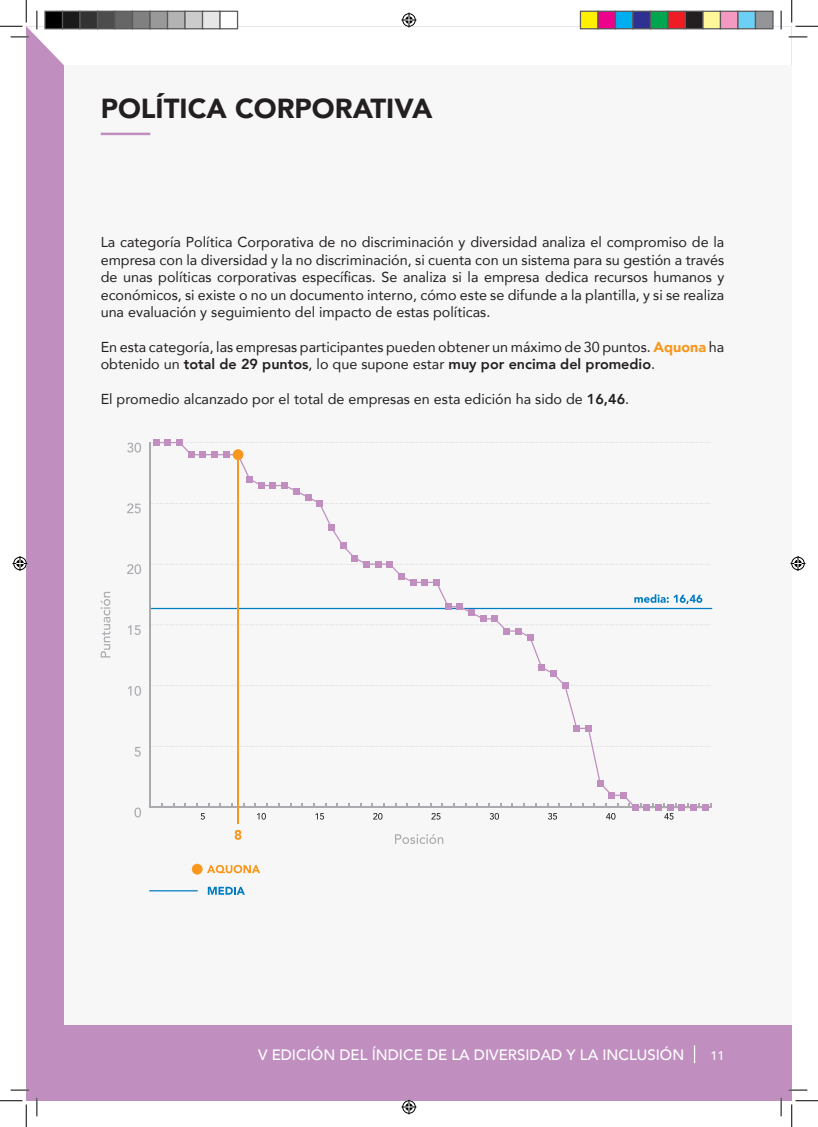
<style>
.page{position:relative;width:818px;height:1127px;background:#fff}
.page>*{position:absolute;margin:0;border:0;box-sizing:border-box;transform-origin:0 0}
.t1{font:900 27.5px "Avenir";color:#231f20}
.t2{font:500 15px "Avenir";color:#fff}
.t3{font:14.38px/17.4px "Avenir";color:#231f20;text-align:justify}
.t4{font:500 12.5px "Avenir";color:#fff}
.s1{font-weight:900;color:#f7971d}
.s2{font-weight:800}
</style>
<div class="page">
<div style="left:26px;top:26px;width:766px;height:1074px;background:#c08fc0"></div>
<div style="left:27px;top:26px;width:765px;height:39px;background:#fff"></div>
<div style="left:64px;top:65px;width:728px;height:959px;background:#f7f7f8"></div>
<hr style="left:149px;top:607px;width:563px;height:2px;background:#007cc2">
<svg style="left:156px;top:443px;width:549px;height:359px"></svg>
<svg style="left:208px;top:886px;width:37px;height:8px"></svg>
<svg style="left:634px;top:594px;width:68px;height:10px"></svg>
<hr style="left:149px;top:889px;width:49px;height:2px;background:#007cc2">
<svg style="left:192px;top:863px;width:68px;height:11px"></svg>
<svg style="left:395px;top:834px;width:48px;height:9px"></svg>
<svg style="left:101px;top:591px;width:9px;height:66px"></svg>
<svg style="left:134px;top:807px;width:7px;height:10px"></svg>
<svg style="left:134px;top:747px;width:7px;height:9px"></svg>
<svg style="left:128px;top:686px;width:13px;height:9px"></svg>
<svg style="left:128px;top:625px;width:13px;height:10px"></svg>
<svg style="left:127px;top:564px;width:14px;height:10px"></svg>
<svg style="left:127px;top:503px;width:14px;height:10px"></svg>
<svg style="left:127px;top:442px;width:14px;height:10px"></svg>
<hr style="left:150px;top:442px;width:1px;height:365px;background:#aaabaf">
<svg style="left:151px;top:746px;width:560px;height:1px"></svg>
<svg style="left:151px;top:685px;width:560px;height:1px"></svg>
<svg style="left:151px;top:624px;width:557px;height:1px"></svg>
<svg style="left:151px;top:563px;width:560px;height:2px"></svg>
<svg style="left:151px;top:503px;width:560px;height:1px"></svg>
<svg style="left:151px;top:442px;width:560px;height:1px"></svg>
<div style="left:153px;top:439px;width:6px;height:7px;background:#c08fc0"></div>
<div style="left:164px;top:439px;width:7px;height:7px;background:#c08fc0"></div>
<div style="left:176px;top:439px;width:7px;height:7px;background:#c08fc0"></div>
<div style="left:188px;top:451px;width:7px;height:7px;background:#c08fc0"></div>
<div style="left:199px;top:451px;width:7px;height:7px;background:#c08fc0"></div>
<div style="left:211px;top:451px;width:7px;height:7px;background:#c08fc0"></div>
<div style="left:223px;top:451px;width:7px;height:7px;background:#c08fc0"></div>
<div style="left:246px;top:475px;width:7px;height:7px;background:#c08fc0"></div>
<div style="left:258px;top:481px;width:7px;height:7px;background:#c08fc0"></div>
<div style="left:270px;top:481px;width:6px;height:7px;background:#c08fc0"></div>
<div style="left:281px;top:481px;width:7px;height:7px;background:#c08fc0"></div>
<div style="left:293px;top:487px;width:7px;height:7px;background:#c08fc0"></div>
<div style="left:305px;top:493px;width:6px;height:7px;background:#c08fc0"></div>
<div style="left:316px;top:500px;width:7px;height:6px;background:#c08fc0"></div>
<div style="left:328px;top:524px;width:7px;height:7px;background:#c08fc0"></div>
<div style="left:340px;top:542px;width:6px;height:7px;background:#c08fc0"></div>
<div style="left:351px;top:554px;width:7px;height:7px;background:#c08fc0"></div>
<div style="left:363px;top:560px;width:7px;height:7px;background:#c08fc0"></div>
<div style="left:375px;top:560px;width:6px;height:7px;background:#c08fc0"></div>
<div style="left:386px;top:560px;width:7px;height:7px;background:#c08fc0"></div>
<div style="left:398px;top:572px;width:7px;height:7px;background:#c08fc0"></div>
<svg style="left:410px;top:579px;width:6px;height:6px"></svg>
<div style="left:421px;top:579px;width:7px;height:6px;background:#c08fc0"></div>
<div style="left:433px;top:579px;width:7px;height:6px;background:#c08fc0"></div>
<div style="left:445px;top:603px;width:7px;height:7px;background:#c08fc0"></div>
<div style="left:456px;top:603px;width:7px;height:7px;background:#c08fc0"></div>
<div style="left:468px;top:609px;width:7px;height:7px;background:#c08fc0"></div>
<div style="left:480px;top:615px;width:7px;height:7px;background:#c08fc0"></div>
<div style="left:492px;top:615px;width:6px;height:7px;background:#c08fc0"></div>
<div style="left:503px;top:627px;width:7px;height:7px;background:#c08fc0"></div>
<div style="left:515px;top:627px;width:7px;height:7px;background:#c08fc0"></div>
<div style="left:527px;top:633px;width:6px;height:7px;background:#c08fc0"></div>
<div style="left:538px;top:664px;width:7px;height:6px;background:#c08fc0"></div>
<div style="left:550px;top:670px;width:7px;height:6px;background:#c08fc0"></div>
<div style="left:562px;top:682px;width:6px;height:7px;background:#c08fc0"></div>
<div style="left:573px;top:724px;width:7px;height:7px;background:#c08fc0"></div>
<div style="left:585px;top:724px;width:7px;height:7px;background:#c08fc0"></div>
<div style="left:597px;top:779px;width:6px;height:7px;background:#c08fc0"></div>
<div style="left:608px;top:791px;width:7px;height:7px;background:#c08fc0"></div>
<div style="left:620px;top:791px;width:7px;height:7px;background:#c08fc0"></div>
<svg style="left:235px;top:829px;width:6px;height:10px"></svg>
<hr style="left:237px;top:454px;width:2px;height:369px;background:#f7971d">
<svg style="left:233px;top:449px;width:10px;height:11px"></svg>
<svg style="left:150px;top:802px;width:562px;height:17px"></svg>
<svg style="left:694px;top:1045px;width:1px;height:17px"></svg>
<hr style="left:101px;top:133px;width:49px;height:2px;background:#c08fc0">
<svg style="left:11px;top:36px;width:18px;height:2px"></svg>
<svg style="left:788px;top:36px;width:19px;height:2px"></svg>
<svg style="left:11px;top:1089px;width:18px;height:1px"></svg>
<svg style="left:788px;top:1089px;width:19px;height:1px"></svg>
<svg style="left:36px;top:11px;width:2px;height:18px"></svg>
<svg style="left:36px;top:1097px;width:2px;height:18px"></svg>
<svg style="left:780px;top:11px;width:2px;height:18px"></svg>
<svg style="left:780px;top:1097px;width:2px;height:18px"></svg>
<svg style="left:0;top:0;width:27px;height:27px"></svg>
<svg style="left:0;top:1100px;width:27px;height:26px"></svg>
<svg style="left:791px;top:0;width:27px;height:27px"></svg>
<svg style="left:791px;top:1100px;width:27px;height:26px"></svg>
<svg style="left:401px;top:13px;width:15px;height:15px"></svg>
<svg style="left:401px;top:1099px;width:15px;height:15px"></svg>
<svg style="left:13px;top:556px;width:15px;height:15px"></svg>
<svg style="left:790px;top:556px;width:15px;height:15px"></svg>
<div style="left:45px;top:11px;width:18px;height:18px;background:#000"></div>
<div style="left:44px;top:11px;width:19px;height:18px;border:1px solid #595959"></div>
<div style="left:63px;top:11px;width:17px;height:18px;background:#1a1a1a"></div>
<div style="left:62px;top:11px;width:19px;height:18px;border:1px solid #595959"></div>
<div style="left:80px;top:11px;width:18px;height:18px;background:#333"></div>
<div style="left:79px;top:11px;width:19px;height:18px;border:1px solid #595959"></div>
<div style="left:98px;top:11px;width:17px;height:18px;background:#4d4d4d"></div>
<div style="left:97px;top:11px;width:19px;height:18px;border:1px solid #595959"></div>
<div style="left:115px;top:11px;width:18px;height:18px;background:#666"></div>
<div style="left:114px;top:11px;width:19px;height:18px;border:1px solid #595959"></div>
<div style="left:133px;top:11px;width:17px;height:18px;background:#808080"></div>
<div style="left:132px;top:11px;width:19px;height:18px;border:1px solid #595959"></div>
<div style="left:150px;top:11px;width:18px;height:18px;background:#999"></div>
<div style="left:149px;top:11px;width:19px;height:18px;border:1px solid #595959"></div>
<div style="left:168px;top:11px;width:17px;height:18px;background:#b3b3b3"></div>
<div style="left:167px;top:11px;width:19px;height:18px;border:1px solid #595959"></div>
<div style="left:185px;top:11px;width:18px;height:18px;background:#ccc"></div>
<div style="left:184px;top:11px;width:19px;height:18px;border:1px solid #595959"></div>
<div style="left:203px;top:11px;width:17px;height:18px;background:#e6e6e6"></div>
<div style="left:202px;top:11px;width:19px;height:18px;border:1px solid #595959"></div>
<div style="left:220px;top:11px;width:18px;height:18px;background:#fff"></div>
<div style="left:219px;top:11px;width:19px;height:18px;border:1px solid #595959"></div>
<div style="left:580px;top:11px;width:18px;height:18px;background:#fff101"></div>
<div style="left:580px;top:11px;width:18px;height:18px;border:1px solid #595959"></div>
<div style="left:598px;top:11px;width:17px;height:18px;background:#ed028c"></div>
<div style="left:597px;top:11px;width:19px;height:18px;border:1px solid #595959"></div>
<div style="left:615px;top:11px;width:18px;height:18px;background:#00aeef"></div>
<div style="left:615px;top:11px;width:18px;height:18px;border:1px solid #595959"></div>
<div style="left:633px;top:11px;width:17px;height:18px;background:#2e3092"></div>
<div style="left:632px;top:11px;width:19px;height:18px;border:1px solid #595959"></div>
<div style="left:650px;top:11px;width:18px;height:18px;background:#00a54f"></div>
<div style="left:650px;top:11px;width:18px;height:18px;border:1px solid #595959"></div>
<div style="left:668px;top:11px;width:17px;height:18px;background:#ee1d23"></div>
<div style="left:667px;top:11px;width:19px;height:18px;border:1px solid #595959"></div>
<div style="left:685px;top:11px;width:18px;height:18px;background:#231f20"></div>
<div style="left:685px;top:11px;width:18px;height:18px;border:1px solid #595959"></div>
<div style="left:703px;top:11px;width:17px;height:18px;background:#fff79a"></div>
<div style="left:702px;top:11px;width:19px;height:18px;border:1px solid #595959"></div>
<div style="left:720px;top:11px;width:18px;height:18px;background:#f499c2"></div>
<div style="left:720px;top:11px;width:18px;height:18px;border:1px solid #595959"></div>
<div style="left:738px;top:11px;width:17px;height:18px;background:#6bcff6"></div>
<div style="left:737px;top:11px;width:19px;height:18px;border:1px solid #595959"></div>
<div style="left:755px;top:11px;width:18px;height:18px;background:#939598"></div>
<div style="left:755px;top:11px;width:18px;height:18px;border:1px solid #595959"></div>
<h1 class="t1" style="left:101px;top:84px;width:333px">POLÍTICA CORPORATIVA</h1>
<p class="t3" style="left:101px;top:233px;width:625px">La categoría Política Corporativa de no discriminación y diversidad analiza el compromiso de la empresa con la diversidad y la no discriminación, si cuenta con un sistema para su gestión a través de unas políticas corporativas específicas. Se analiza si la empresa dedica recursos humanos y económicos, si existe o no un documento interno, cómo este se difunde a la plantilla, y si se realiza una evaluación y seguimiento del impacto de estas políticas.</p>
<p class="t3" style="left:101px;top:338px;width:625px">En esta categoría, las empresas participantes pueden obtener un máximo de 30 puntos. <span class="s1">Aquona</span> ha obtenido un <span class="s2">total de 29 puntos</span>, lo que supone estar <span class="s2">muy por encima del promedio</span>.</p>
<p class="t3" style="left:101px;top:390px;width:530px">El promedio alcanzado por el total de empresas en esta edición ha sido de <span class="s2">16,46</span>.</p>
<p class="t2" style="left:258px;top:1041px;width:428px">V EDICIÓN DEL ÍNDICE DE LA DIVERSIDAD Y LA INCLUSIÓN</p>
<p class="t4" style="left:710px;top:1044px;width:15px">11</p>
</div>
